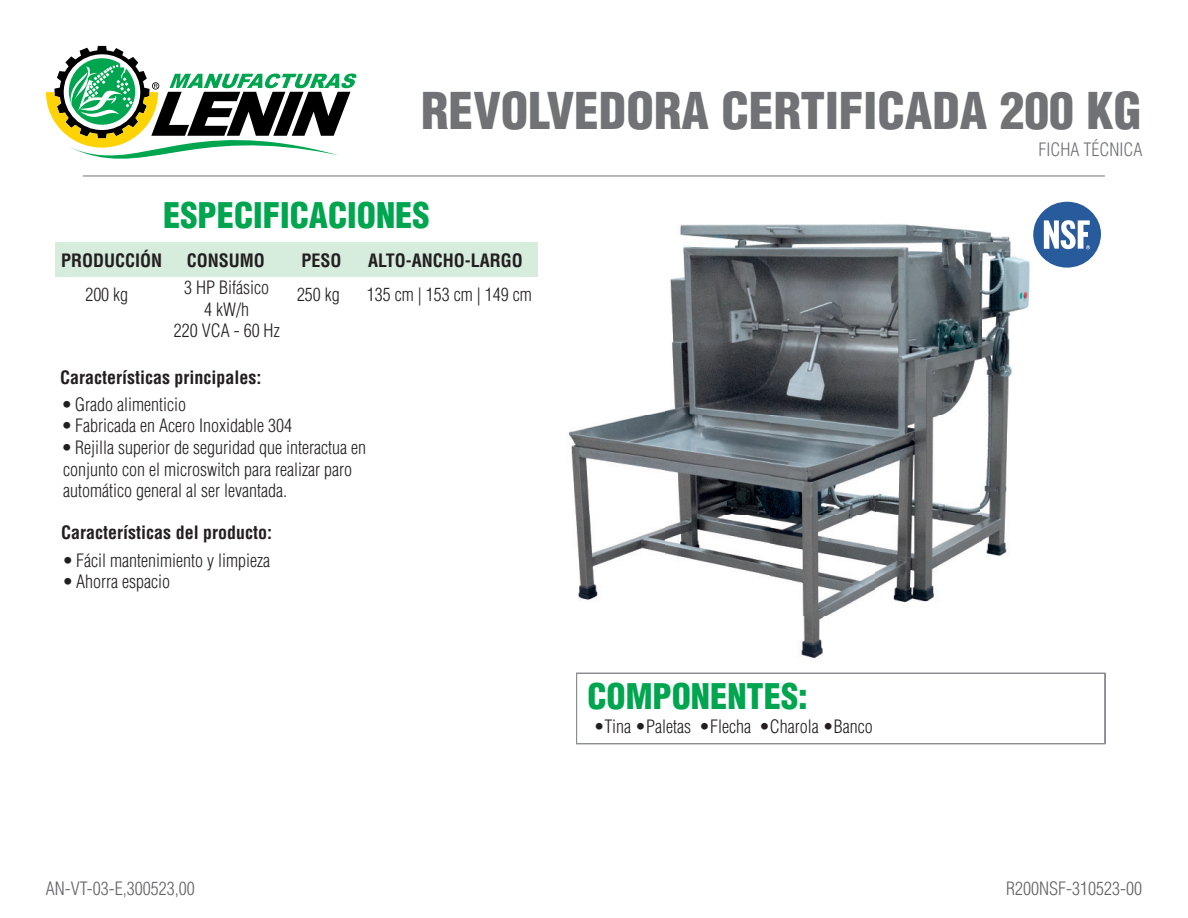
<style>
.page{position:relative;width:1188px;height:918px;background:#fff}
.page>*{position:absolute;margin:0;border:0;box-sizing:border-box;transform-origin:0 0}
.t1{font:900 condensed 49.5px "Helvetica";color:#717275}
.t2{font:900 condensed 34.5px "Helvetica";color:#00a54f}
.t3{font:300 condensed 18px/21.6px "Helvetica";color:#231f20}
.t4{font:700 condensed 18px "Helvetica LT Std";color:#231f20}
.t5{font:300 condensed 18px "Helvetica";color:#636366}
.t6{font:300 condensed 18px "Helvetica LT Std";color:#717275}
.s1{font-family:"Helvetica LT Std";font-weight:700}
</style>
<div class="page">
<svg style="left:46px;top:46px;width:311px;height:131px"></svg>
<hr style="left:83px;top:176px;width:1022px;height:1px;background:#717275">
<div style="left:55px;top:242px;width:483px;height:35px;background:#d6ecdd"></div>
<svg style="left:576px;top:673px;width:530px;height:71px"></svg>
<img style="left:568px;top:224px;width:462px;height:435px">
<svg style="left:1033px;top:202px;width:68px;height:66px"></svg>
<h1 class="t1" style="left:421px;top:80px;width:722px">REVOLVEDORA CERTIFICADA 200 KG</h1>
<h2 class="t2" style="left:163px;top:193px;width:268px">ESPECIFICACIONES</h2>
<p class="t4" style="left:61px;top:249px;width:103px">PRODUCCIÓN</p>
<p class="t4" style="left:187px;top:249px;width:80px">CONSUMO</p>
<p class="t4" style="left:301px;top:249px;width:42px">PESO</p>
<p class="t4" style="left:368px;top:249px;width:156px">ALTO-ANCHO-LARGO</p>
<p class="t3" style="left:85px;top:283px;width:44px">200 kg</p>
<p class="t3" style="left:297px;top:283px;width:44px">250 kg</p>
<p class="t3" style="left:367px;top:283px;width:166px">135 cm | 153 cm | 149 cm</p>
<p class="t3" style="left:174px;top:277px;width:107px;text-align:center">3 HP Bifásico<br>4 kW/h<br>220 VCA - 60 Hz</p>
<p class="t4" style="left:60px;top:366px;width:203px">Características principales:</p>
<p class="t3" style="left:63px;top:393px;width:125px"><span class="s1">•</span> Grado alimenticio</p>
<p class="t3" style="left:63px;top:415px;width:230px"><span class="s1">•</span> Fabricada en Acero Inoxidable 304</p>
<p class="t3" style="left:63px;top:437px;width:304px"><span class="s1">•</span> Rejilla superior de seguridad que interactua en conjunto con el microswitch para realizar paro automático general al ser levantada.</p>
<p class="t4" style="left:61px;top:522px;width:212px">Características del producto:</p>
<p class="t3" style="left:64px;top:549px;width:207px"><span class="s1">•</span> Fácil mantenimiento y limpieza</p>
<p class="t3" style="left:64px;top:571px;width:108px"><span class="s1">•</span> Ahorra espacio</p>
<h2 class="t2" style="left:587px;top:675px;width:222px">COMPONENTES:</h2>
<p class="t3" style="left:594px;top:715px;width:281px">•Tina •Paletas •Flecha •Charola •Banco</p>
<p class="t5" style="left:46px;top:878px;width:150px">AN-VT-03-E,300523,00</p>
<p class="t6" style="left:1039px;top:138px;width:106px">FICHA TÉCNICA</p>
<p class="t5" style="left:1006px;top:878px;width:137px">R200NSF-310523-00</p>
</div>
